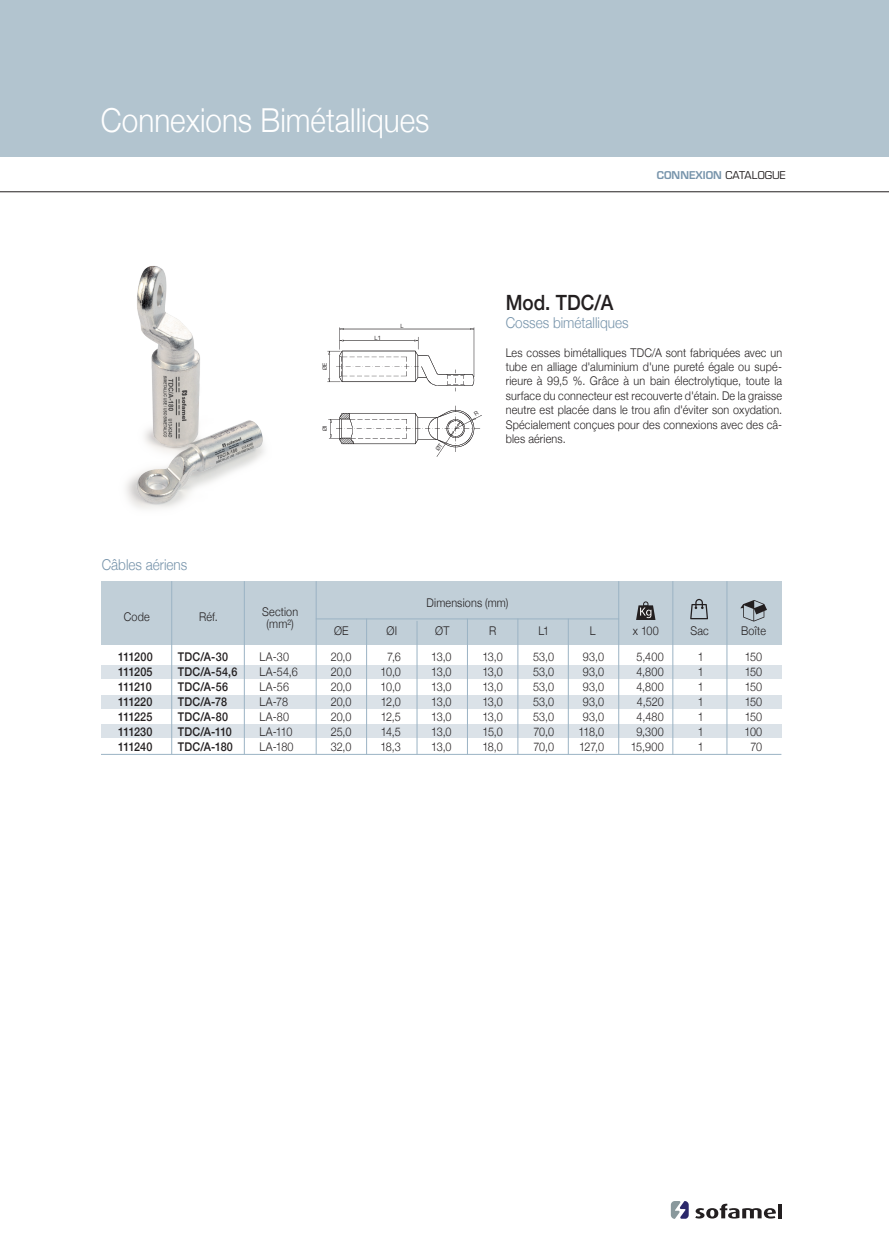
<style>
.page{position:relative;width:889px;height:1258px;background:#fff}
.page>*{position:absolute;margin:0;border:0;box-sizing:border-box;transform-origin:0 0}
.t1{font:300 33px "Helvetica Neue";color:#fff;scale:.9 1}
.t2{font:500 21px "Helvetica Neue";color:#231f20;scale:.9 1}
.t3{font:300 15px "Helvetica Neue";color:#7794ab;scale:.9 1}
.t4{font:300 12px/15px "Helvetica Neue";letter-spacing:.015em;color:#231f20;text-align:justify;scale:.9 1}
.t5{font:500 12px/15px "Helvetica Neue";letter-spacing:.015em;color:#231f20;text-align:justify;scale:.9 1}
.t6{font:300 12px/15px "Helvetica Neue";letter-spacing:-.055em;color:#231f20;text-align:center;scale:.9 1}
.t7{font:300 12px/15px "Helvetica Neue";letter-spacing:-.02em;color:#231f20;text-align:center;scale:.9 1}
.t8{font:600 10.5px "Eurostile";color:#7794ab}
.t9{font:5.55px "Eurostile";color:#231f20}
.s1{font-weight:400;color:#231f20}
</style>
<div class="page">
<svg style="left:695px;top:1203px;width:81px;height:15px"></svg>
<hr style="left:778px;top:1203px;width:4px;height:15px;background:#231f20">
<svg style="left:671px;top:1201px;width:18px;height:18px"></svg>
<div style="left:0;top:0;width:889px;height:157px;background:#b2c4cf"></div>
<hr style="left:0;top:191px;width:889px;height:1px;background:#231f20">
<div style="left:101px;top:581px;width:680px;height:64px;background:#c1cfd8"></div>
<div style="left:101px;top:665px;width:680px;height:14px;background:#dbe2e8"></div>
<div style="left:101px;top:694px;width:680px;height:14px;background:#dbe2e8"></div>
<div style="left:101px;top:724px;width:680px;height:14px;background:#dbe2e8"></div>
<hr style="left:101px;top:754px;width:680px;height:1px;background:#9bb3c4">
<hr style="left:316px;top:618px;width:303px;height:1px;background:#9bb3c4">
<hr style="left:171px;top:581px;width:1px;height:173px;background:#9bb3c4">
<hr style="left:244px;top:581px;width:1px;height:173px;background:#9bb3c4">
<hr style="left:316px;top:581px;width:1px;height:173px;background:#9bb3c4">
<hr style="left:726px;top:581px;width:1px;height:174px;background:#9bb3c4">
<hr style="left:672px;top:581px;width:1px;height:174px;background:#9bb3c4">
<hr style="left:618px;top:581px;width:1px;height:173px;background:#9bb3c4">
<hr style="left:568px;top:618px;width:1px;height:136px;background:#9bb3c4">
<hr style="left:467px;top:618px;width:1px;height:136px;background:#9bb3c4">
<hr style="left:366px;top:618px;width:1px;height:136px;background:#9bb3c4">
<hr style="left:417px;top:621px;width:1px;height:133px;background:#9bb3c4">
<hr style="left:517px;top:618px;width:1px;height:136px;background:#9bb3c4">
<svg style="left:740px;top:600px;width:27px;height:21px"></svg>
<svg style="left:690px;top:599px;width:18px;height:20px"></svg>
<svg style="left:636px;top:601px;width:19px;height:19px"></svg>
<img style="left:327px;top:327px;width:155px;height:130px">
<img style="left:126px;top:266px;width:139px;height:243px">
<svg style="left:435px;top:443px;width:8px;height:8px"></svg>
<svg style="left:474px;top:410px;width:5px;height:6px"></svg>
<h1 class="t1" style="left:101px;top:94px;width:366px">Connexions Bimétalliques</h1>
<p class="t3" style="left:102px;top:552px;width:97px">Câbles aériens</p>
<p class="t9" style="left:321px;top:370px;width:9px;rotate:-90deg">ØE</p>
<p class="t9" style="left:321px;top:431px;width:7px;rotate:-90deg">ØI</p>
<p class="t9" style="left:374px;top:334px;width:8px">L1</p>
<p class="t9" style="left:400px;top:322px;width:5px">L</p>
<p class="t8" style="left:657px;top:169px;width:130px">CONNEXION <span class="s1">CATALOGUE</span></p>
<h2 class="t2" style="left:506px;top:285px;width:121px">Mod. TDC/A</h2>
<p class="t3" style="left:506px;top:310px;width:138px">Cosses bimétalliques</p>
<p class="t4" style="left:506px;top:344px;width:309px;line-height:14.4px">Les cosses bimétalliques TDC/A sont fabriquées avec un tube en alliage d'aluminium d'une pureté égale ou supé&shy;rieure à 99,5 %. Grâce à un bain électrolytique, toute la surface du connecteur est recouverte d'étain. De la graisse neutre est placée dans le trou afin d'éviter son oxydation.<br>Spécialement conçues pour des connexions avec des câ&shy;bles aériens.</p>
<p class="t4" style="left:124px;top:609px;width:30px">Code</p>
<p class="t4" style="left:199px;top:609px;width:22px">Réf.</p>
<p class="t4" style="left:262px;top:605px;width:41px;line-height:12px;text-align:center">Section (mm²)</p>
<p class="t4" style="left:427px;top:595px;width:92px">Dimensions (mm)</p>
<p class="t4" style="left:334px;top:622px;width:18px">ØE</p>
<p class="t4" style="left:386px;top:622px;width:13px">ØI</p>
<p class="t4" style="left:435px;top:622px;width:17px">ØT</p>
<p class="t4" style="left:489px;top:622px;width:10px">R</p>
<p class="t4" style="left:538px;top:622px;width:14px">L1</p>
<p class="t4" style="left:590px;top:622px;width:8px">L</p>
<p class="t4" style="left:633px;top:622px;width:30px">x 100</p>
<p class="t4" style="left:690px;top:622px;width:22px">Sac</p>
<p class="t4" style="left:741px;top:622px;width:29px">Boîte</p>
<p class="t5" style="left:118px;top:648px;width:40px">111200<br>111205<br>111210<br>111220<br>111225<br>111230<br>111240</p>
<p class="t4" style="left:260px;top:648px;width:44px;text-align:left">LA-30<br>LA-54,6<br>LA-56<br>LA-78<br>LA-80<br>LA-110<br>LA-180</p>
<p class="t4" style="left:331px;top:648px;width:25px">20,0<br>20,0<br>20,0<br>20,0<br>20,0<br>25,0<br>32,0</p>
<p class="t6" style="left:380px;top:648px;width:24px">7,6<br>10,0<br>10,0<br>12,0<br>12,5<br>14,5<br>18,3</p>
<p class="t4" style="left:431px;top:648px;width:24px">13,0<br>13,0<br>13,0<br>13,0<br>13,0<br>13,0<br>13,0</p>
<p class="t4" style="left:482px;top:648px;width:24px">13,0<br>13,0<br>13,0<br>13,0<br>13,0<br>15,0<br>18,0</p>
<p class="t4" style="left:533px;top:648px;width:25px">53,0<br>53,0<br>53,0<br>53,0<br>53,0<br>70,0<br>70,0</p>
<p class="t4" style="left:579px;top:648px;width:30px;text-align:center">93,0<br>93,0<br>93,0<br>93,0<br>93,0<br>118,0<br>127,0</p>
<p class="t4" style="left:631px;top:648px;width:38px;text-align:center">5,400<br>4,800<br>4,800<br>4,520<br>4,480<br>9,300<br>15,900</p>
<p class="t4" style="left:698px;top:648px;width:8px">1<br>1<br>1<br>1<br>1<br>1<br>1</p>
<p class="t7" style="left:744px;top:648px;width:21px">150<br>150<br>150<br>150<br>150<br>100<br>70</p>
<p class="t5" style="left:178px;top:648px;width:68px;text-align:left">TDC/A-30<br>TDC/A-54,6<br>TDC/A-56<br>TDC/A-78<br>TDC/A-80<br>TDC/A-110<br>TDC/A-180</p>
</div>
